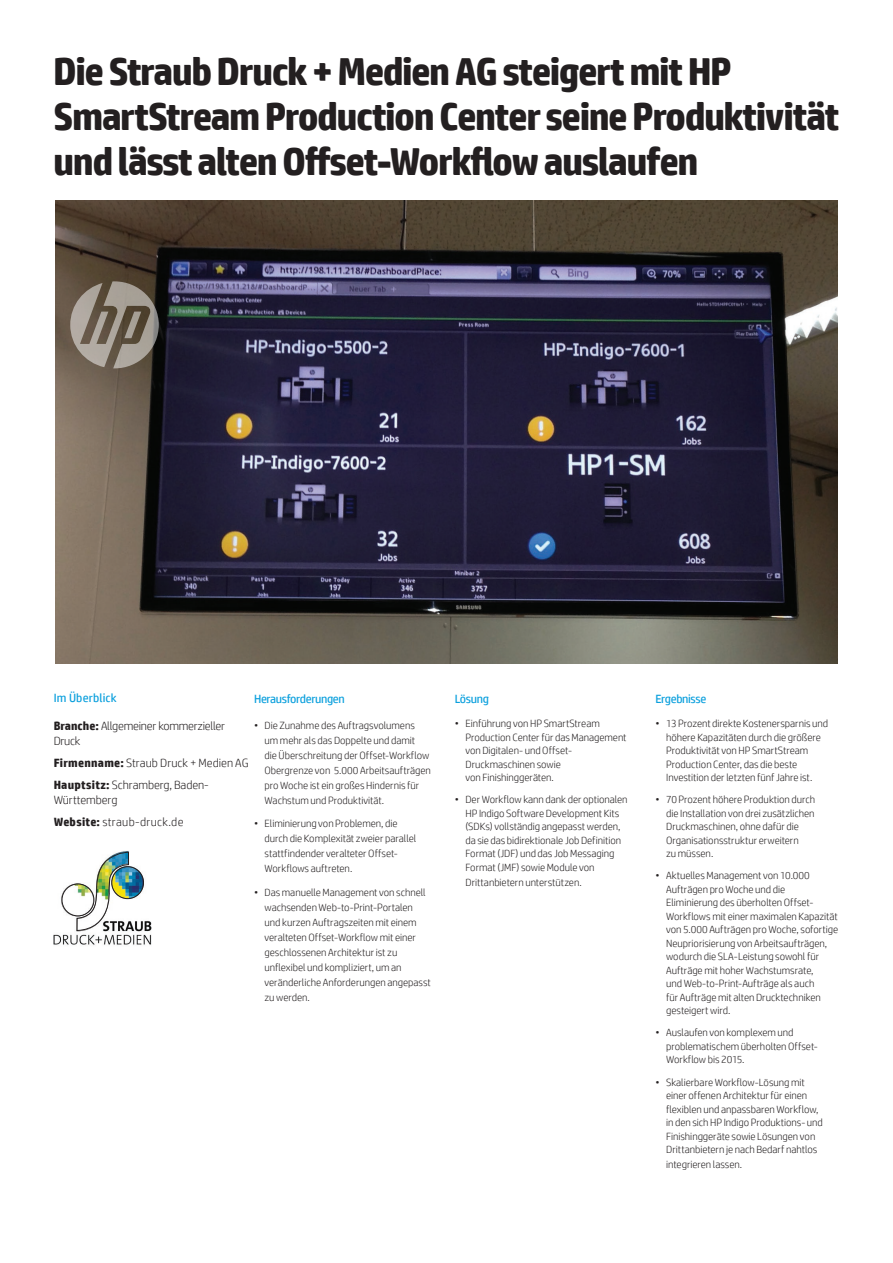
<style>
.page{position:relative;width:893px;height:1263px;background:#fff}
.page>*{position:absolute;margin:0;border:0;box-sizing:border-box;transform-origin:0 0}
.t1{font:700 39px/45px "HP Simplified";letter-spacing:-.04em;color:#231f20}
.AT_A_GLANCE{font:300 12px/15px "HP Simplified";letter-spacing:-.01em;color:#231f20}
.sub-headers_solution{font:12px "HP Simplified";letter-spacing:-.03em;color:#0ca0dd}
.AT_A_GLANCE-2{font:300 12px "HP Simplified";letter-spacing:.02em;color:#231f20}
.sub-headers_solution-2{font:12px "HP Simplified";letter-spacing:.01em;color:#0ca0dd}
.bullets{font:300 10.5px/13.5px "HP Simplified";letter-spacing:-.005em;color:#231f20}
.s1{font-weight:700}
</style>
<div class="page">
<img style="left:55px;top:201px;width:783px;height:462px">
<svg style="left:70px;top:281px;width:89px;height:87px;background:#81786c"></svg>
<img style="left:53px;top:921px;width:99px;height:24px">
<img style="left:61px;top:851px;width:83px;height:80px">
<p class="t1" style="left:53px;top:48px;width:788px">Die Straub Druck + Medien AG steigert mit HP<br>SmartStream Production Center seine Produktivität und lässt alten Offset-Workflow auslaufen</p>
<p class="sub-headers_solution-2" style="left:54px;top:691px;width:64px">Im Überblick</p>
<p class="AT_A_GLANCE" style="left:54px;top:718px;width:173px"><span class="s1">Branche:</span> Allgemeiner kommerzieller<br>Druck</p>
<p class="AT_A_GLANCE" style="left:54px;top:755px;width:196px"><span class="s1">Firmenname:</span> Straub Druck + Medien AG</p>
<p class="AT_A_GLANCE" style="left:54px;top:777px;width:157px"><span class="s1">Hauptsitz:</span> Schramberg, Baden-<br>Württemberg</p>
<p class="AT_A_GLANCE-2" style="left:54px;top:815px;width:131px"><span class="s1">Website:</span> straub-druck.de</p>
<p class="sub-headers_solution" style="left:254px;top:692px;width:92px">Herausforderungen</p>
<p class="bullets" style="left:265px;top:718px;width:168px;line-height:15px;text-indent:-10px">• Die Zunahme des Auftragsvolumens um mehr als das Doppelte und damit<br>die Überschreitung der Offset-Workflow Obergrenze von 5.000 Arbeitsaufträgen pro Woche ist ein großes Hindernis für Wachstum und Produktivität.</p>
<p class="bullets" style="left:265px;top:816px;width:153px;line-height:15px;text-indent:-10px">• Eliminierung von Problemen, die durch die Komplexität zweier parallel stattfindender veralteter Offset-Workflows auftreten.</p>
<p class="bullets" style="left:265px;top:885px;width:168px;line-height:15px;text-indent:-10px">• Das manuelle Management von schnell wachsenden Web-to-Print-Portalen und kurzen Auftragszeiten mit einem veralteten Offset-Workflow mit einer geschlossenen Architektur ist zu unflexibel und kompliziert, um an veränderliche Anforderungen angepasst zu werden.</p>
<p class="sub-headers_solution" style="left:455px;top:692px;width:36px">Lösung</p>
<p class="bullets" style="left:465px;top:717px;width:163px;text-indent:-11px">• Einführung von HP SmartStream<br>Production Center für das Management von Digitalen- und Offset-<br>Druckmaschinen sowie<br>von Finishinggeräten.</p>
<p class="bullets" style="left:465px;top:793px;width:164px;text-indent:-11px">• Der Workflow kann dank der optionalen HP Indigo Software Development Kits (SDKs) vollständig angepasst werden, da sie das bidirektionale Job Definition Format (JDF) und das Job Messaging Format (JMF) sowie Module von</p>
<p class="bullets" style="left:465px;top:875px;width:118px">Drittanbietern unterstützen.</p>
<p class="sub-headers_solution" style="left:655px;top:692px;width:52px">Ergebnisse</p>
<p class="bullets" style="left:666px;top:717px;width:164px;text-indent:-11px">• 13 Prozent direkte Kostenersparnis und höhere Kapazitäten durch die größere Produktivität von HP SmartStream Production Center, das die beste Investition der letzten fünf Jahre ist.</p>
<p class="bullets" style="left:666px;top:793px;width:151px;text-indent:-11px">• 70 Prozent höhere Produktion durch die Installation von drei zusätzlichen<br>Druckmaschinen, ohne dafür die<br>Organisationsstruktur erweitern<br>zu müssen.</p>
<p class="bullets" style="left:666px;top:869px;width:174px;text-indent:-11px">• Aktuelles Management von 10.000<br>Aufträgen pro Woche und die Eliminierung des überholten Offset-Workflows mit einer maximalen Kapazität von 5.000 Aufträgen pro Woche, sofortige Neupriorisierung von Arbeitsaufträgen, wodurch die SLA-Leistung sowohl für Aufträge mit hoher Wachstumsrate,<br>und Web-to-Print-Aufträge als auch<br>für Aufträge mit alten Drucktechniken gesteigert wird.</p>
<p class="bullets" style="left:666px;top:1026px;width:153px;text-indent:-11px">• Auslaufen von komplexem und problematischem überholten Offset-<br>Workflow bis 2015.</p>
<p class="bullets" style="left:666px;top:1075px;width:158px;text-indent:-11px">• Skalierbare Workflow-Lösung mit einer offenen Architektur für einen flexiblen und anpassbaren Workflow, in den sich HP Indigo Produktions- und Finishinggeräte sowie Lösungen von Drittanbietern je nach Bedarf nahtlos</p>
<p class="bullets" style="left:666px;top:1157px;width:78px">integrieren lassen.</p>
</div>
